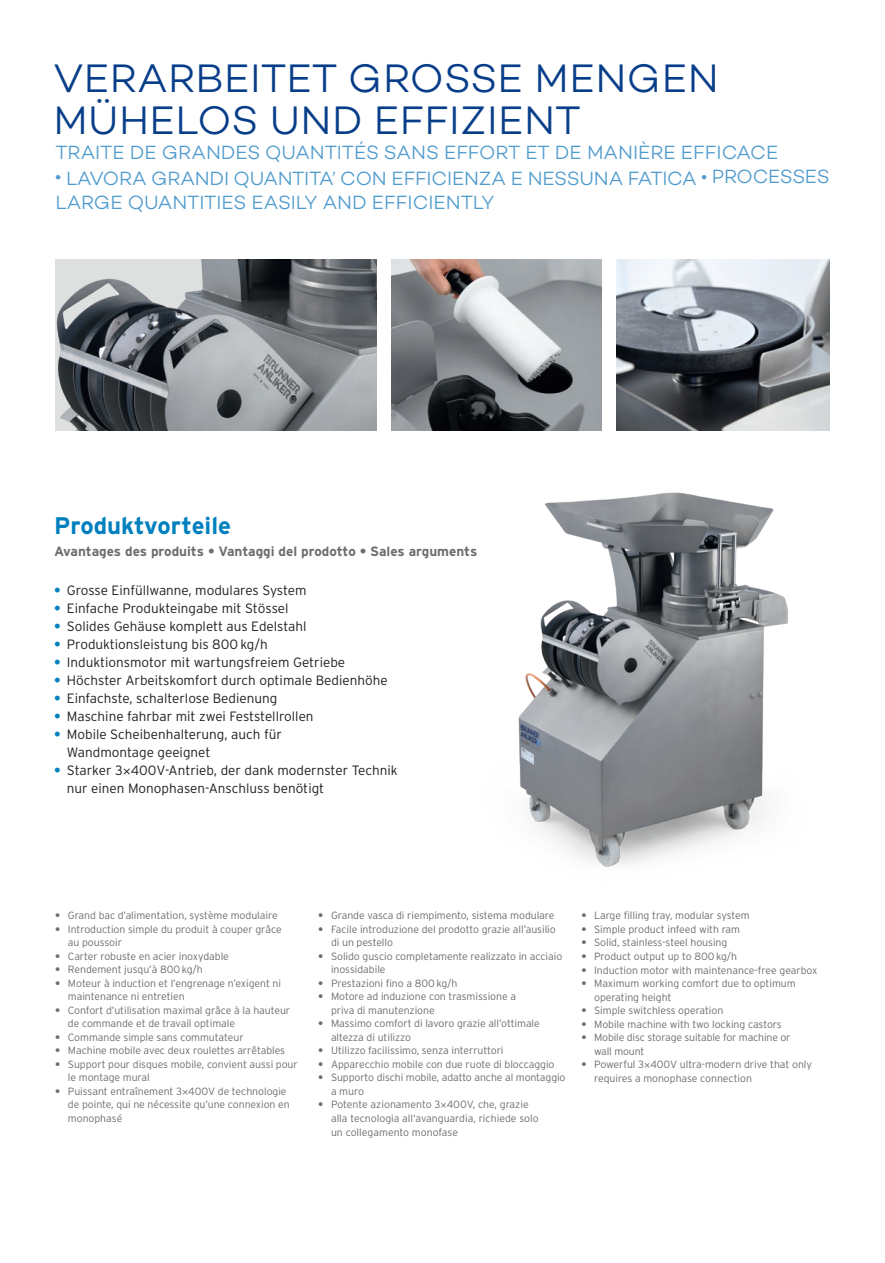
<style>
.page{position:relative;width:885px;height:1263px;background:#fff}
.page>*{position:absolute;margin:0;border:0;box-sizing:border-box;transform-origin:0 0}
.t1{font:300 40.5px/42px "Campton";letter-spacing:.01em;color:#083e89}
.t2{font:700 24px "Interstate";color:#0080be}
.t3{font:300 19.5px/24px "Campton";letter-spacing:-.01em;color:#4f9bce}
.t4{font:300 13.5px/18px "Interstate";color:#231f20}
.t5{font:700 13.5px "Interstate";color:#6c6d70}
.t6{font:300 10.5px/13.5px "Interstate";letter-spacing:-.005em;color:#6c6d70}
.s1{font-weight:700;color:#0080be}
.s2{font-family:"Helvetica Neue";font-weight:400}
.s3{font-weight:700}
</style>
<div class="page">
<img style="left:518px;top:492px;width:270px;height:375px">
<img style="left:55px;top:259px;width:321px;height:171px">
<img style="left:391px;top:259px;width:210px;height:171px">
<img style="left:616px;top:259px;width:213px;height:171px">
<h1 class="t1" style="left:53px;top:56px;width:667px">VERARBEITET GROSSE MENGEN<br>MÜHELOS UND EFFIZIENT</h1>
<h3 class="t3" style="left:55px;top:140px;width:724px">TRAITE DE GRANDES QUANTITÉS SANS EFFORT ET DE MANIÈRE EFFICACE</h3>
<h3 class="t3" style="left:55px;top:166px;width:775px">• LAVORA GRANDI QUANTITA’ CON EFFICIENZA E NESSUNA FATICA • PROCESSES<br>LARGE QUANTITIES EASILY AND EFFICIENTLY</h3>
<h2 class="t2" style="left:54px;top:512px;width:178px">Produktvorteile</h2>
<p class="t5" style="left:54px;top:544px;width:425px">Avantages des produits • Vantaggi del prodotto • Sales arguments</p>
<p class="t4" style="left:54px;top:581px;width:254px"><span class="s1">•</span> Grosse Einfüllwanne, modulares System</p>
<p class="t4" style="left:54px;top:599px;width:236px"><span class="s1">•</span> Einfache Produkteingabe mit Stössel</p>
<p class="t4" style="left:54px;top:617px;width:254px"><span class="s1">•</span> Solides Gehäuse komplett aus Edelstahl</p>
<p class="t4" style="left:54px;top:635px;width:215px"><span class="s1">•</span> Produktionsleistung bis 800 kg/h</p>
<p class="t4" style="left:54px;top:653px;width:292px"><span class="s1">•</span> Induktionsmotor mit wartungsfreiem Getriebe</p>
<p class="t4" style="left:54px;top:671px;width:335px"><span class="s1">•</span> Höchster Arbeitskomfort durch optimale Bedienhöhe</p>
<p class="t4" style="left:54px;top:689px;width:225px"><span class="s1">•</span> Einfachste, schalterlose Bedienung</p>
<p class="t4" style="left:54px;top:707px;width:261px"><span class="s1">•</span> Maschine fahrbar mit zwei Feststellrollen</p>
<p class="t4" style="left:67px;top:725px;width:216px;text-indent:-13px"><span class="s1">•</span> Mobile Scheibenhalterung, auch für<br>Wandmontage geeignet</p>
<p class="t4" style="left:67px;top:761px;width:332px;text-indent:-13px"><span class="s1">•</span> Starker 3<span class="s2">×</span>400V-Antrieb, der dank modernster Technik nur einen Monophasen-Anschluss benötigt</p>
<p class="t6" style="left:55px;top:909px;width:224px"><span class="s3">•</span> Grand bac d’alimentation, système modulaire</p>
<p class="t6" style="left:68px;top:922px;width:215px;text-indent:-13px"><span class="s3">•</span> Introduction simple du produit à couper grâce au poussoir</p>
<p class="t6" style="left:55px;top:949px;width:175px"><span class="s3">•</span> Carter robuste en acier inoxydable</p>
<p class="t6" style="left:55px;top:963px;width:149px"><span class="s3">•</span> Rendement jusqu’à 800 kg/h</p>
<p class="t6" style="left:68px;top:976px;width:215px;text-indent:-13px"><span class="s3">•</span> Moteur à induction et l’engrenage n’exigent ni maintenance ni entretien</p>
<p class="t6" style="left:68px;top:1003px;width:224px;text-indent:-13px"><span class="s3">•</span> Confort d’utilisation maximal grâce à la hauteur de commande et de travail optimale</p>
<p class="t6" style="left:55px;top:1030px;width:190px"><span class="s3">•</span> Commande simple sans commutateur</p>
<p class="t6" style="left:55px;top:1044px;width:231px"><span class="s3">•</span> Machine mobile avec deux roulettes arrêtables</p>
<p class="t6" style="left:68px;top:1057px;width:231px;text-indent:-13px"><span class="s3">•</span> Support pour disques mobile, convient aussi pour le montage mural</p>
<p class="t6" style="left:68px;top:1084px;width:223px;text-indent:-13px"><span class="s3">•</span> Puissant entraînement 3<span class="s2">×</span>400V de technologie de pointe, qui ne nécessite qu’une connexion en monophasé</p>
<p class="t6" style="left:318px;top:909px;width:238px"><span class="s3">•</span> Grande vasca di riempimento, sistema modulare</p>
<p class="t6" style="left:331px;top:922px;width:226px;text-indent:-13px"><span class="s3">•</span> Facile introduzione del prodotto grazie all’ausilio di un pestello</p>
<p class="t6" style="left:331px;top:949px;width:233px;text-indent:-13px"><span class="s3">•</span> Solido guscio completamente realizzato in acciaio inossidabile</p>
<p class="t6" style="left:318px;top:976px;width:141px"><span class="s3">•</span> Prestazioni fino a 800 kg/h</p>
<p class="t6" style="left:331px;top:990px;width:186px;text-indent:-13px"><span class="s3">•</span> Motore ad induzione con trasmissione a priva di manutenzione</p>
<p class="t6" style="left:331px;top:1017px;width:210px;text-indent:-13px"><span class="s3">•</span> Massimo comfort di lavoro grazie all’ottimale altezza di utilizzo</p>
<p class="t6" style="left:318px;top:1044px;width:187px"><span class="s3">•</span> Utilizzo facilissimo, senza interruttori</p>
<p class="t6" style="left:318px;top:1057px;width:238px"><span class="s3">•</span> Apparecchio mobile con due ruote di bloccaggio</p>
<p class="t6" style="left:331px;top:1071px;width:236px;text-indent:-13px"><span class="s3">•</span> Supporto dischi mobile, adatto anche al montaggio a muro</p>
<p class="t6" style="left:331px;top:1098px;width:209px;text-indent:-13px"><span class="s3">•</span> Potente azionamento 3<span class="s2">×</span>400V, che, grazie alla tecnologia all‘avanguardia, richiede solo un collegamento monofase</p>
<p class="t6" style="left:581px;top:909px;width:170px"><span class="s3">•</span> Large filling tray, modular system</p>
<p class="t6" style="left:581px;top:922px;width:160px"><span class="s3">•</span> Simple product infeed with ram</p>
<p class="t6" style="left:581px;top:936px;width:147px"><span class="s3">•</span> Solid, stainless-steel housing</p>
<p class="t6" style="left:581px;top:949px;width:157px"><span class="s3">•</span> Product output up to 800 kg/h</p>
<p class="t6" style="left:581px;top:963px;width:237px"><span class="s3">•</span> Induction motor with maintenance-free gearbox</p>
<p class="t6" style="left:594px;top:976px;width:203px;text-indent:-13px"><span class="s3">•</span> Maximum working comfort due to optimum operating height</p>
<p class="t6" style="left:581px;top:1003px;width:143px"><span class="s3">•</span> Simple switchless operation</p>
<p class="t6" style="left:581px;top:1017px;width:202px"><span class="s3">•</span> Mobile machine with two locking castors</p>
<p class="t6" style="left:594px;top:1030px;width:198px;text-indent:-13px"><span class="s3">•</span> Mobile disc storage suitable for machine or wall mount</p>
<p class="t6" style="left:594px;top:1057px;width:219px;text-indent:-13px"><span class="s3">•</span> Powerful 3<span class="s2">×</span>400V ultra-modern drive that only requires a monophase connection</p>
</div>
